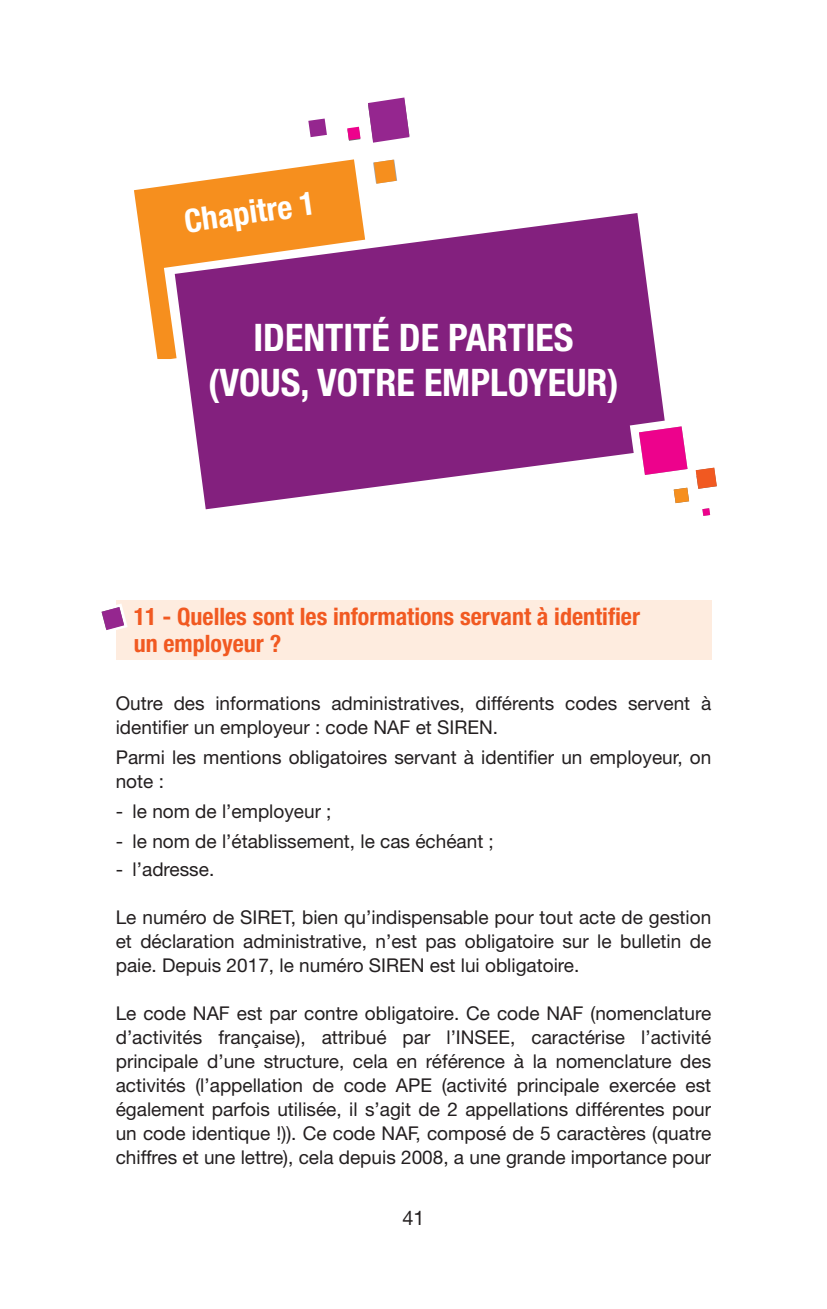
<style>
.page{position:relative;width:827px;height:1309px;background:#fff}
.page>*{position:absolute;margin:0;border:0;box-sizing:border-box;transform-origin:0 0}
._01-Titre_CHAPITRE{font:700 condensed 38px/45.6px "Helvetica Neue LT Std";color:#fff;text-align:center}
.Numero_CHAPITRE{font:700 condensed 32.4px "Helvetica Neue LT Std";color:#fff}
._02-Sous-titre_CHAPITRE__section{font:700 condensed 24px/26.4px "Helvetica Neue LT Std";color:#f15921}
.t1{font:20px "Helvetica Neue LT Std";color:#231f20}
.Texte_courant{font:19px/24px "Helvetica Neue LT Std";color:#231f20;text-align:justify}
.Texte_courant_avant_puce{font:19px/24px "Helvetica Neue LT Std";color:#231f20}
</style>
<div class="page">
<svg style="left:186px;top:213px;width:479px;height:296px;fill:#83207e"></svg>
<svg style="left:630px;top:417px;width:87px;height:99px"></svg>
<svg style="left:134px;top:159px;width:231px;height:200px"></svg>
<svg style="left:373px;top:160px;width:24px;height:24px"></svg>
<svg style="left:308px;top:119px;width:19px;height:18px"></svg>
<svg style="left:347px;top:127px;width:13px;height:14px"></svg>
<svg style="left:368px;top:97px;width:41px;height:46px"></svg>
<div style="left:116px;top:600px;width:595px;height:60px;background:#feecdf"></div>
<svg style="left:101px;top:604px;width:27px;height:26px"></svg>
<p class="Numero_CHAPITRE" style="left:182px;top:202px;width:133px;rotate:-8deg">Chapitre 1</p>
<p class="_01-Titre_CHAPITRE" style="left:208px;top:314px;width:412px">IDENTITÉ DE PARTIES (VOUS, VOTRE EMPLOYEUR)</p>
<p class="_02-Sous-titre_CHAPITRE__section" style="left:134px;top:603px;width:508px">11 - Quelles sont les informations servant à identifier un employeur ?</p>
<p class="Texte_courant_avant_puce" style="left:116px;top:691px;width:597px">Outre des informations administratives, différents codes servent à identifier un employeur : code NAF et SIREN.</p>
<p class="Texte_courant_avant_puce" style="left:116px;top:745px;width:597px">Parmi les mentions obligatoires servant à identifier un employeur, on note :</p>
<p class="Texte_courant" style="left:116px;top:799px;width:217px">- le nom de l’employeur ;</p>
<p class="Texte_courant" style="left:116px;top:829px;width:380px">- le nom de l’établissement, le cas échéant ;</p>
<p class="Texte_courant" style="left:116px;top:857px;width:100px">- l’adresse.</p>
<p class="Texte_courant" style="left:116px;top:905px;width:597px">Le numéro de SIRET, bien qu’indispensable pour tout acte de gestion et déclaration administrative, n’est pas obligatoire sur le bulletin de paie. Depuis 2017, le numéro SIREN est lui obligatoire.</p>
<p class="Texte_courant" style="left:116px;top:1001px;width:597px">Le code NAF est par contre obligatoire. Ce code NAF (nomenclature d’activités française), attribué par l’INSEE, caractérise l’activité principale d’une structure, cela en référence à la nomenclature des activités (l’appellation de code APE (activité principale exercée est également parfois utilisée, il s’agit de 2 appellations différentes pour un code identique !)). Ce code NAF, composé de 5 caractères (quatre chiffres et une lettre), cela depuis 2008, a une grande importance pour</p>
<p class="t1" style="left:402px;top:1205px;width:24px">41</p>
</div>
